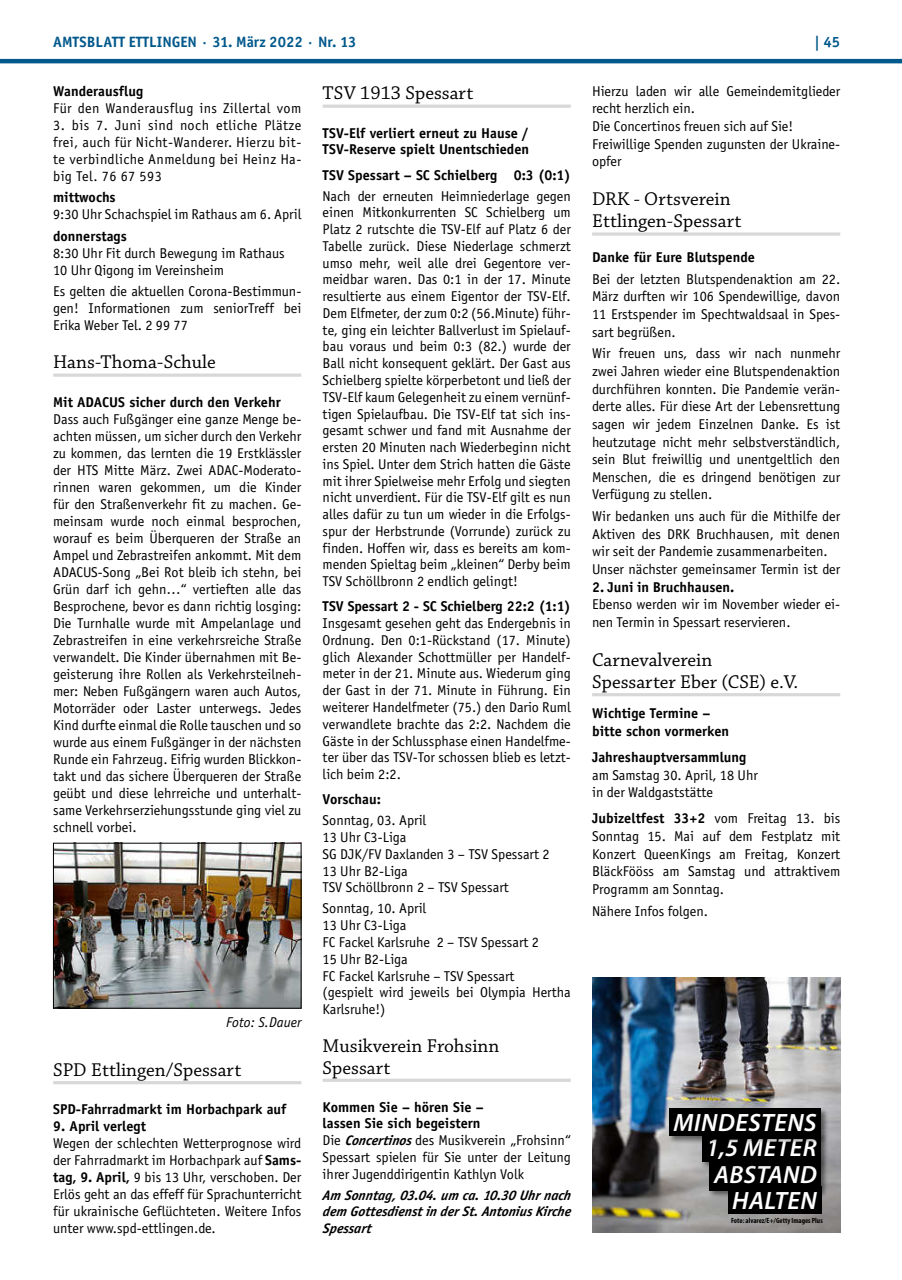
<style>
.page{position:relative;width:902px;height:1280px;background:#fff}
.page>*{position:absolute;margin:0;border:0;box-sizing:border-box;transform-origin:0 0}
.t1{font:italic 600 25.2px/52.1px "Myriad Pro";letter-spacing:.02em;color:#fff;text-align:right}
.t2{font:19.5px/22px "Chaparral Pro";color:#000}
.t3{font:700 15px "Officina Sans";color:#00588b}
.t4{font:14.25px/16.8px "Officina Sans";color:#000;text-align:justify}
.t5{font:700 14.25px/16.8px "Officina Sans";color:#000}
.t6{font:italic 700 14.25px/16.8px "Officina Sans";color:#000;text-align:justify}
.t7{font:14.25px "Officina Sans";letter-spacing:.03em;color:#000}
.t8{font:italic 14.25px "Officina Sans";color:#000}
.t9{font:700 condensed 7.5px "Myriad Pro";color:#000}
.s1{font-weight:700}
.s2{font-weight:700;font-style:italic}
</style>
<div class="page">
<hr style="left:0;top:59px;width:901px;height:4px;background:#00588b">
<hr style="left:53px;top:374px;width:248px;height:3px;background:#d8d8d9">
<hr style="left:53px;top:1081px;width:248px;height:3px;background:#d8d8d9">
<img style="left:55px;top:845px;width:244px;height:161px">
<div style="left:53px;top:843px;width:248px;height:165px;border:1px solid #000"></div>
<hr style="left:322px;top:105px;width:248px;height:3px;background:#d8d8d9">
<hr style="left:322px;top:1079px;width:248px;height:3px;background:#d8d8d9">
<hr style="left:592px;top:232px;width:248px;height:4px;background:#e0e0e1">
<hr style="left:592px;top:693px;width:248px;height:3px;background:#d8d8d9">
<img style="left:592px;top:977px;width:248px;height:255px">
<div style="left:708px;top:1158px;width:120px;height:40px;background:#000;opacity:.5"></div>
<div style="left:709px;top:1160px;width:112px;height:31px;background:#000"></div>
<div style="left:700px;top:1132px;width:128px;height:37px;background:#000;opacity:.5"></div>
<div style="left:702px;top:1134px;width:119px;height:27px;background:#000"></div>
<div style="left:728px;top:1186px;width:93px;height:27px;background:#000"></div>
<div style="left:667px;top:1107px;width:161px;height:37px;background:#000;opacity:.5"></div>
<div style="left:669px;top:1108px;width:152px;height:28px;background:#000"></div>
<p class="t3" style="left:53px;top:32px;width:305px">AMTSBLATT ETTLINGEN · 31. März 2022 · Nr. 13</p>
<p class="t3" style="left:814px;top:32px;width:28px">| 45</p>
<p class="t5" style="left:53px;top:83px;width:91px">Wanderausflug</p>
<p class="t7" style="left:53px;top:100px;width:250px">Für den Wanderausflug ins Zillertal vom</p>
<p class="t4" style="left:53px;top:117px;width:250px">3. bis 7. Juni sind noch etliche Plätze frei, auch für Nicht-Wanderer. Hierzu bit&shy;te verbindliche Anmeldung bei Heinz Ha&shy;big Tel. 76 67 593</p>
<p class="t5" style="left:53px;top:189px;width:64px">mittwochs</p>
<p class="t4" style="left:53px;top:206px;width:250px">9:30 Uhr Schachspiel im Rathaus am 6. April</p>
<p class="t5" style="left:53px;top:227px;width:75px">donnerstags</p>
<p class="t4" style="left:53px;top:244px;width:233px">8:30 Uhr Fit durch Bewegung im Rathaus<br>10 Uhr Qigong im Vereinsheim</p>
<p class="t4" style="left:53px;top:283px;width:250px">Es gelten die aktuellen Corona-Bestimmun&shy;gen! Informationen zum seniorTreff bei Erika Weber Tel. 2 99 77</p>
<h2 class="t2" style="left:53px;top:352px;width:164px">Hans-Thoma-Schule</h2>
<p class="t5" style="left:53px;top:393px;width:229px">Mit ADACUS sicher durch den Verkehr</p>
<p class="t4" style="left:53px;top:410px;width:250px">Dass auch Fußgänger eine ganze Menge be&shy;achten müssen, um sicher durch den Verkehr zu kommen, das lernten die 19 Erstklässler der HTS Mitte März. Zwei ADAC-Moderato&shy;rinnen waren gekommen, um die Kinder für den Straßenverkehr fit zu machen. Ge&shy;meinsam wurde noch einmal besprochen, worauf es beim Überqueren der Straße an Ampel und Zebrastreifen ankommt. Mit dem ADACUS-Song „Bei Rot bleib ich stehn, bei Grün darf ich gehn…“ vertieften alle das Besprochene, bevor es dann richtig losging:<br>Die Turnhalle wurde mit Ampelanlage und Zebrastreifen in eine verkehrsreiche Straße verwandelt. Die Kinder übernahmen mit Be&shy;geisterung ihre Rollen als Verkehrsteilneh&shy;mer: Neben Fußgängern waren auch Autos, Motorräder oder Laster unterwegs. Jedes Kind durfte einmal die Rolle tauschen und so wurde aus einem Fußgänger in der nächsten Runde ein Fahrzeug. Eifrig wurden Blickkon&shy;takt und das sichere Überqueren der Straße geübt und diese lehrreiche und unterhalt&shy;same Verkehrserziehungsstunde ging viel zu schnell vorbei.</p>
<p class="t4" style="left:592px;top:82px;width:250px;line-height:17.5px;text-align:left">Hierzu laden wir alle Gemeindemitglieder recht herzlich ein.<br>Die Concertinos freuen sich auf Sie!<br>Freiwillige Spenden zugunsten der Ukraine&shy;opfer</p>
<h2 class="t2" style="left:592px;top:189px;width:151px">DRK - Ortsverein<br>Ettlingen-Spessart</h2>
<p class="t5" style="left:592px;top:249px;width:164px">Danke für Eure Blutspende</p>
<p class="t4" style="left:592px;top:270px;width:250px;line-height:17.5px">Bei der letzten Blutspendenaktion am 22.<br>März durften wir 106 Spendewillige, davon 11 Erstspender im Spechtwaldsaal in Spes&shy;sart begrüßen.</p>
<p class="t4" style="left:592px;top:345px;width:250px;line-height:17.5px">Wir freuen uns, dass wir nach nunmehr zwei Jahren wieder eine Blutspendenaktion durchführen konnten. Die Pandemie verän&shy;derte alles. Für diese Art der Lebensrettung sagen wir jedem Einzelnen Danke. Es ist heutzutage nicht mehr selbstverständlich, sein Blut freiwillig und unentgeltlich den Menschen, die es dringend benötigen zur Verfügung zu stellen.</p>
<p class="t4" style="left:592px;top:508px;width:250px;line-height:17.5px;text-align:left">Wir bedanken uns auch für die Mithilfe der Aktiven des DRK Bruchhausen, mit denen wir seit der Pandemie zusammenarbeiten.<br>Unser nächster gemeinsamer Termin ist der</p>
<p class="t5" style="left:592px;top:578px;width:144px">2. Juni in Bruchhausen.</p>
<p class="t4" style="left:592px;top:596px;width:250px;line-height:17.5px">Ebenso werden wir im November wieder ei&shy;nen Termin in Spessart reservieren.</p>
<h2 class="t2" style="left:592px;top:649px;width:208px">Carnevalverein<br>Spessarter Eber (CSE) e.V.</h2>
<p class="t5" style="left:592px;top:704px;width:139px;line-height:17.5px">Wichtige Termine – bitte schon vormerken</p>
<p class="t5" style="left:592px;top:749px;width:156px">Jahreshauptversammlung</p>
<p class="t4" style="left:592px;top:766px;width:167px;line-height:17.5px">am Samstag 30. April, 18 Uhr in der Waldgaststätte</p>
<p class="t4" style="left:592px;top:810px;width:250px;line-height:17.5px"><span class="s1">Jubizeltfest 33+2</span> vom Freitag 13. bis Sonntag 15. Mai auf dem Festplatz mit Konzert QueenKings am Freitag, Konzert BläckFööss am Samstag und attraktivem Programm am Sonntag.</p>
<p class="t4" style="left:592px;top:902px;width:117px">Nähere Infos folgen.</p>
<h2 class="t2" style="left:322px;top:83px;width:152px">TSV 1913 Spessart</h2>
<p class="t5" style="left:322px;top:124px;width:208px">TSV-Elf verliert erneut zu Hause /<br>TSV-Reserve spielt Unentschieden</p>
<p class="t5" style="left:322px;top:166px;width:250px">TSV Spessart – SC Schielberg 0:3 (0:1)</p>
<p class="t4" style="left:322px;top:187px;width:250px">Nach der erneuten Heimniederlage gegen einen Mitkonkurrenten SC Schielberg um Platz 2 rutschte die TSV-Elf auf Platz 6 der Tabelle zurück. Diese Niederlage schmerzt umso mehr, weil alle drei Gegentore ver&shy;meidbar waren. Das 0:1 in der 17. Minute resultierte aus einem Eigentor der TSV-Elf.<br>Dem Elfmeter, der zum 0:2 (56.Minute) führ&shy;te, ging ein leichter Ballverlust im Spielauf&shy;bau voraus und beim 0:3 (82.) wurde der Ball nicht konsequent geklärt. Der Gast aus Schielberg spielte körperbetont und ließ der TSV-Elf kaum Gelegenheit zu einem vernünf&shy;tigen Spielaufbau. Die TSV-Elf tat sich ins&shy;gesamt schwer und fand mit Ausnahme der ersten 20 Minuten nach Wiederbeginn nicht ins Spiel. Unter dem Strich hatten die Gäste mit ihrer Spielweise mehr Erfolg und siegten nicht unverdient. Für die TSV-Elf gilt es nun alles dafür zu tun um wieder in die Erfolgs&shy;spur der Herbstrunde (Vorrunde) zurück zu finden. Hoffen wir, dass es bereits am kom&shy;menden Spieltag beim „kleinen“ Derby beim TSV Schöllbronn 2 endlich gelingt!</p>
<p class="t5" style="left:322px;top:598px;width:250px">TSV Spessart 2 - SC Schielberg 22:2 (1:1)</p>
<p class="t4" style="left:322px;top:615px;width:250px">Insgesamt gesehen geht das Endergebnis in Ordnung. Den 0:1-Rückstand (17. Minute) glich Alexander Schottmüller per Handelf&shy;meter in der 21. Minute aus. Wiederum ging der Gast in der 71. Minute in Führung. Ein weiterer Handelfmeter (75.) den Dario Ruml verwandlete brachte das 2:2. Nachdem die Gäste in der Schlussphase einen Handelfme&shy;ter über das TSV-Tor schossen blieb es letzt&shy;lich beim 2:2.</p>
<p class="t5" style="left:322px;top:791px;width:60px">Vorschau:</p>
<p class="t4" style="left:322px;top:812px;width:228px;text-align:left">Sonntag, 03. April<br>13 Uhr C3-Liga<br>SG DJK/FV Daxlanden 3 – TSV Spessart 2<br>13 Uhr B2-Liga<br>TSV Schöllbronn 2 – TSV Spessart</p>
<p class="t4" style="left:322px;top:900px;width:250px;text-align:left">Sonntag, 10. April<br>13 Uhr C3-Liga<br>FC Fackel Karlsruhe 2 – TSV Spessart 2<br>15 Uhr B2-Liga<br>FC Fackel Karlsruhe – TSV Spessart<br>(gespielt wird jeweils bei Olympia Hertha<br>Karlsruhe!)</p>
<h2 class="t2" style="left:322px;top:1036px;width:178px;line-height:21.3px">Musikverein Frohsinn<br>Spessart</h2>
<p class="t4" style="left:322px;top:1098px;width:250px;text-align:left"><span class="s1">Kommen Sie – hören Sie –<br>lassen Sie sich begeistern<br></span>Die <span class="s2">Concertinos</span> des Musikverein „Frohsinn“ Spessart spielen für Sie unter der Leitung ihrer Jugenddirigentin Kathlyn Volk</p>
<p class="t6" style="left:322px;top:1186px;width:252px">Am Sonntag, 03.04. um ca. 10.30 Uhr nach dem Gottesdienst in der St. Antonius Kirche Spessart</p>
<p class="t8" style="left:226px;top:1014px;width:77px">Foto: S.Dauer</p>
<h2 class="t2" style="left:53px;top:1059px;width:190px">SPD Ettlingen/Spessart</h2>
<p class="t5" style="left:53px;top:1101px;width:235px">SPD-Fahrradmarkt im Horbachpark auf</p>
<p class="t5" style="left:53px;top:1118px;width:94px">9. April verlegt</p>
<p class="t4" style="left:53px;top:1135px;width:250px">Wegen der schlechten Wetterprognose wird der Fahrradmarkt im Horbachpark auf <span class="s1">Sams&shy;tag, 9. April,</span> 9 bis 13 Uhr, verschoben. Der Erlös geht an das effeff für Sprachunterricht für ukrainische Geflüchteten. Weitere Infos unter www.spd-ettlingen.de.</p>
<h1 class="t1" style="left:673px;top:1097px;width:144px">MINDESTENS</h1>
<h1 class="t1" style="left:706px;top:1122px;width:112px">1,5 METER<br>HALTEN</h1>
<h1 class="t1" style="left:714px;top:1149px;width:104px">ABSTAND</h1>
<p class="t9" style="left:731px;top:1217px;width:93px">Foto: alvarez/E+/Getty Images Plus</p>
</div>
